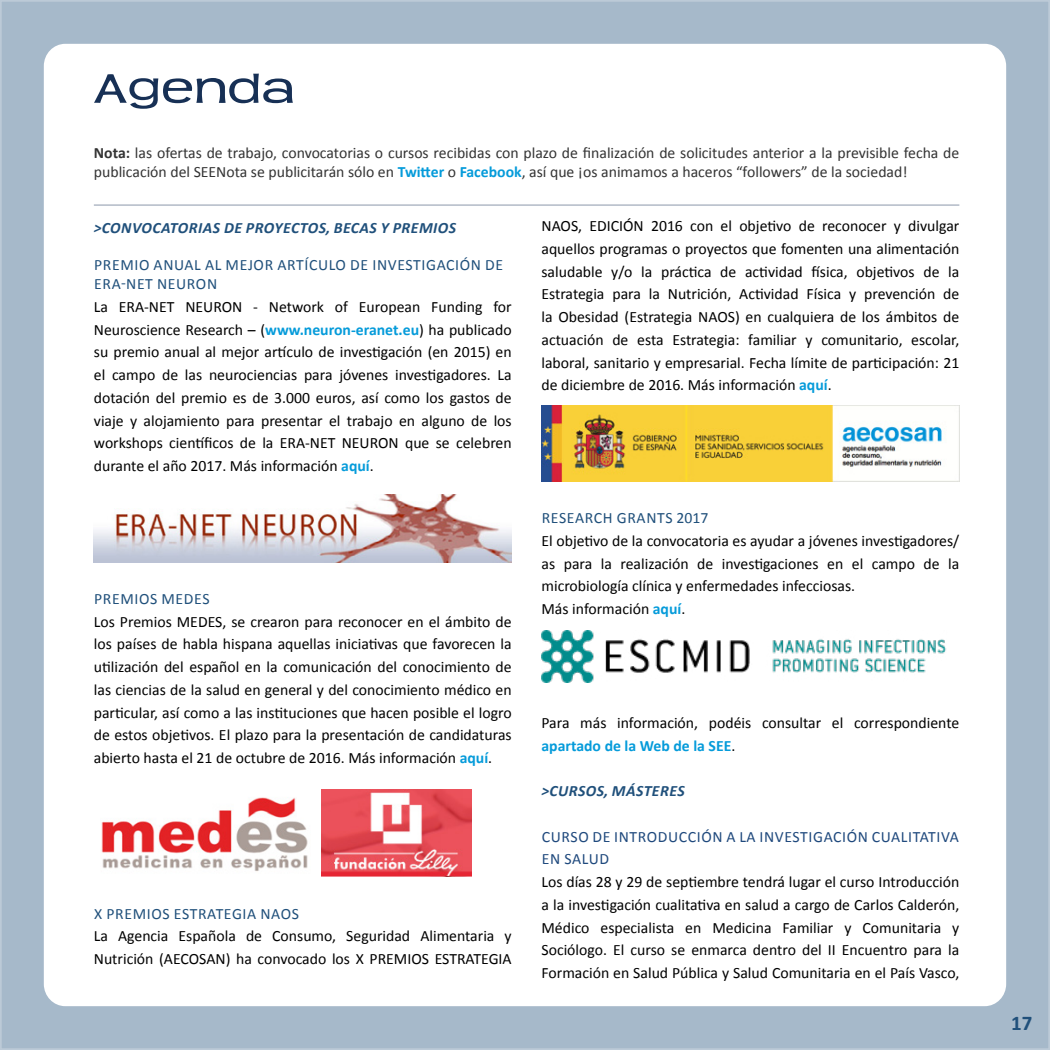
<style>
.page{position:relative;width:1050px;height:1050px;background:#fff}
.page>*{position:absolute;margin:0;border:0;box-sizing:border-box;transform-origin:0 0}
.t1{font:43.75px "Teen";color:#173055;scale:1.29 1}
.t2{font:700 21px "Calibri";color:#20507b}
.t3{font:15.75px/22.8px "Calibri";color:#000;text-align:justify}
.t4{font:15.75px/18.9px "Calibri";color:#333}
.t5{font:15.75px "Calibri";letter-spacing:.04em;color:#20507b}
.t6{font:italic 700 15.75px "Calibri";letter-spacing:.03em;color:#20507b}
.t7{font:15.75px "Calibri";color:#1f497d}
.s1{font-weight:700}
.s2{font-weight:700;color:#059bda}
</style>
<div class="page">
<div style="left:0;top:0;width:1050px;height:1050px;background:#a6b9ca;border:2px solid #bccad7"></div>
<div style="left:44px;top:44px;width:962px;height:962px;background:#fff;border-radius:22px"></div>
<img style="left:94px;top:495px;width:418px;height:67px">
<img style="left:101px;top:797px;width:207px;height:75px">
<img style="left:321px;top:790px;width:151px;height:87px">
<img style="left:542px;top:405px;width:417px;height:76px">
<img style="left:542px;top:630px;width:404px;height:52px">
<hr style="left:94px;top:205px;width:865px;height:1px;background:#8b98aa">
<h1 class="t1" style="left:94px;top:62px;width:157px">Agenda</h1>
<p class="t4" style="left:94px;top:143px;width:867px"><span class="s1">Nota:</span> las ofertas de trabajo, convocatorias o cursos recibidas con plazo de finalización de solicitudes anterior a la previsible fecha de publicación del SEENota se publicitarán sólo en <span class="s2">Twitter</span> o <span class="s2">Facebook</span>, así que ¡os animamos a haceros “followers” de la sociedad!</p>
<p class="t6" style="left:94px;top:217px;width:364px">&gt;CONVOCATORIAS DE PROYECTOS, BECAS Y PREMIOS</p>
<p class="t5" style="left:94px;top:255px;width:19px">Premio</p>
<p class="t5" style="left:154px;top:255px;width:11px">anual</p>
<p class="t5" style="left:205px;top:255px;width:31px">al mejor</p>
<p class="t5" style="left:277px;top:255px;width:42px">artículo</p>
<p class="t5" style="left:350px;top:255px;width:32px">de investigación</p>
<p class="t5" style="left:485px;top:255px;width:9px">de</p>
<p class="t5" style="left:94px;top:274px;width:124px">ERA-NET NEURON</p>
<p class="t3" style="left:94px;top:295px;width:419px">La ERA-NET NEURON - Network of European Funding for Neuroscience Research – (<span class="s2">www.neuron-eranet.eu</span>) ha publicado su premio anual al mejor artículo de investigación (en 2015) en el campo de las neurociencias para jóvenes investigadores. La dotación del premio es de 3.000 euros, así como los gastos de viaje y alojamiento para presentar el trabajo en alguno de los workshops científicos de la ERA-NET NEURON que se celebren durante el año 2017. Más información <span class="s2">aquí</span>.</p>
<p class="t5" style="left:94px;top:589px;width:19px">Premios</p>
<p class="t5" style="left:162px;top:589px;width:50px">MEDES</p>
<p class="t3" style="left:94px;top:610px;width:419px">Los Premios MEDES, se crearon para reconocer en el ámbito de los países de habla hispana aquellas iniciativas que favorecen la utilización del español en la comunicación del conocimiento de las ciencias de la salud en general y del conocimiento médico en particular, así como a las instituciones que hacen posible el logro de estos objetivos. El plazo para la presentación de candidaturas abierto hasta el 21 de octubre de 2016. Más información <span class="s2">aquí</span>.</p>
<p class="t5" style="left:94px;top:903px;width:31px">X Premios</p>
<p class="t5" style="left:174px;top:903px;width:18px">Estrategia</p>
<p class="t5" style="left:261px;top:903px;width:40px">NAOS</p>
<p class="t3" style="left:94px;top:925px;width:419px">La Agencia Española de Consumo, Seguridad Alimentaria y<br>Nutrición (AECOSAN) ha convocado los X PREMIOS ESTRATEGIA</p>
<p class="t3" style="left:541px;top:215px;width:419px">NAOS, EDICIÓN 2016 con el objetivo de reconocer y divulgar aquellos programas o proyectos que fomenten una alimentación saludable y/o la práctica de actividad física, objetivos de la Estrategia para la Nutrición, Actividad Física y prevención de la Obesidad (Estrategia NAOS) en cualquiera de los ámbitos de actuación de esta Estrategia: familiar y comunitario, escolar, laboral, sanitario y empresarial. Fecha límite de participación: 21 de diciembre de 2016. Más información <span class="s2">aquí</span>.</p>
<p class="t5" style="left:542px;top:508px;width:19px">Research</p>
<p class="t5" style="left:617px;top:508px;width:11px">grants</p>
<p class="t5" style="left:676px;top:508px;width:33px">2017</p>
<p class="t3" style="left:542px;top:529px;width:419px;text-align:left">El objetivo de la convocatoria es ayudar a jóvenes investigadores/ as para la realización de investigaciones en el campo de la microbiología clínica y enfermedades infecciosas.<br>Más información <span class="s2">aquí</span>.</p>
<p class="t3" style="left:542px;top:711px;width:419px">Para más información, podéis consultar el correspondiente <span class="s2">apartado de la Web de la SEE</span>.</p>
<p class="t6" style="left:542px;top:781px;width:145px">&gt;CURSOS, MÁSTERES</p>
<p class="t7" style="left:542px;top:826px;width:19px">Curso</p>
<p class="t7" style="left:593px;top:826px;width:37px">de Introducción</p>
<p class="t7" style="left:727px;top:826px;width:43px">ala investigación</p>
<p class="t7" style="left:872px;top:826px;width:9px">cualitativa</p>
<p class="t7" style="left:542px;top:849px;width:33px">en salud</p>
<p class="t3" style="left:542px;top:871px;width:419px">Los días 28 y 29 de septiembre tendrá lugar el curso Introducción a la investigación cualitativa en salud a cargo de Carlos Calderón, Médico especialista en Medicina Familiar y Comunitaria y Sociólogo. El curso se enmarca dentro del II Encuentro para la Formación en Salud Pública y Salud Comunitaria en el País Vasco,</p>
<h2 class="t2" style="left:1011px;top:1010px;width:23px">17</h2>
</div>
